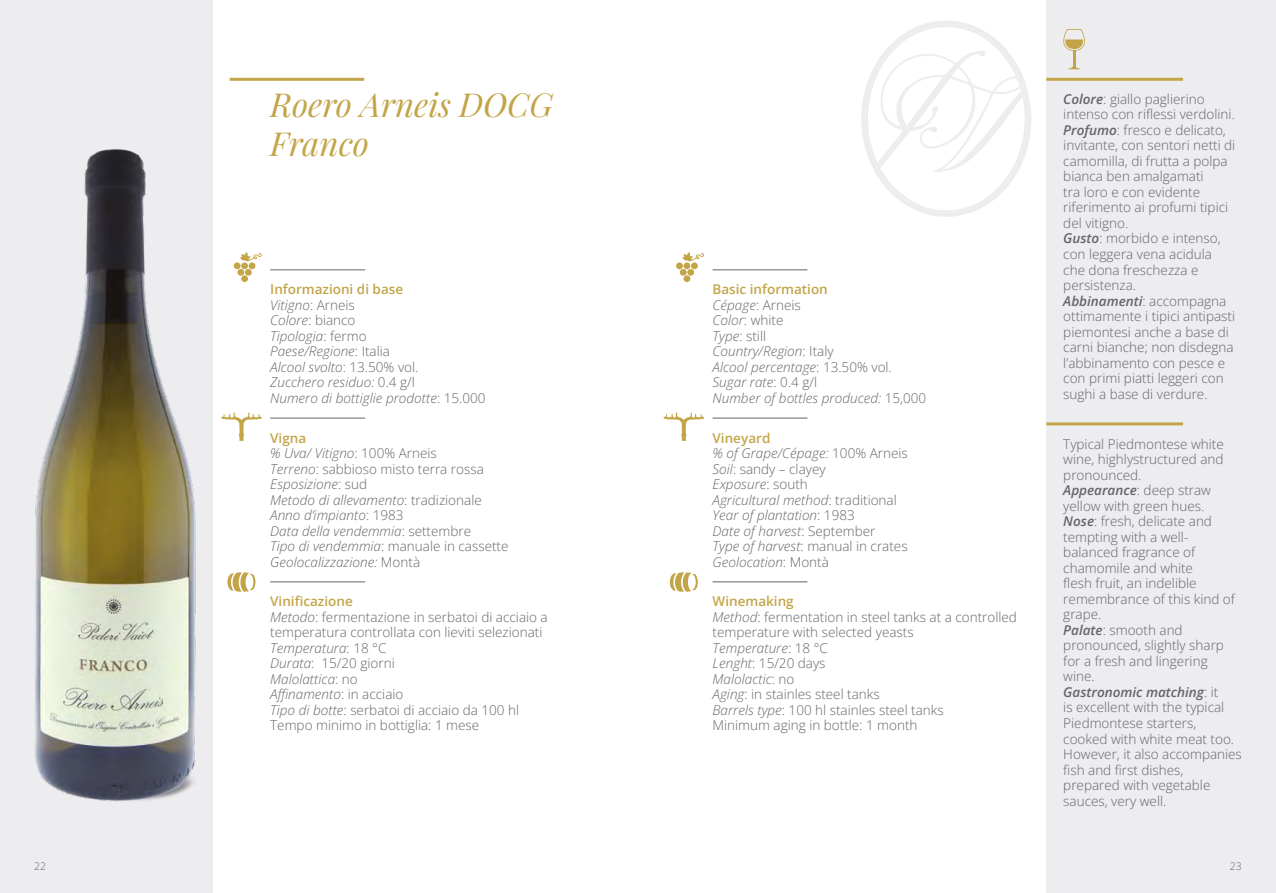
<style>
.page{position:relative;width:1276px;height:893px;background:#fff}
.page>*{position:absolute;margin:0;border:0;box-sizing:border-box;transform-origin:0 0}
.t1{font:italic 33px/39px "Playfair Display";color:#c3a548}
.t2{font:300 13.5px/15.5px "Open Sans";color:#63656a}
.t3{font:italic 300 13.5px/15.5px "Open Sans";color:#63656a}
.t4{font:300 10.5px "Open Sans";color:#63656a}
.s1{font-weight:600;font-style:normal;color:#c3a548}
.s2{font-style:normal}
.s3{font-weight:600;color:#c3a548}
.s4{font-style:italic}
.s5{font-weight:600;font-style:italic}
</style>
<div class="page">
<div style="left:1046px;top:0;width:230px;height:893px;background:#edecee"></div>
<hr style="left:712px;top:269px;width:95px;height:1px;background:#63656a">
<hr style="left:712px;top:418px;width:95px;height:1px;background:#63656a">
<hr style="left:712px;top:581px;width:95px;height:1px;background:#63656a">
<svg style="left:676px;top:252px;width:28px;height:30px"></svg>
<svg style="left:663px;top:412px;width:41px;height:29px"></svg>
<svg style="left:670px;top:572px;width:28px;height:20px"></svg>
<hr style="left:1046px;top:78px;width:137px;height:3px;background:#c3a548">
<hr style="left:1046px;top:422px;width:137px;height:3px;background:#c3a548">
<svg style="left:1063px;top:29px;width:22px;height:40px"></svg>
<div style="left:0;top:0;width:213px;height:893px;background:#edecee"></div>
<img style="left:34px;top:149px;width:162px;height:653px">
<hr style="left:270px;top:269px;width:95px;height:1px;background:#63656a">
<hr style="left:270px;top:418px;width:95px;height:1px;background:#63656a">
<hr style="left:270px;top:581px;width:95px;height:1px;background:#63656a">
<hr style="left:230px;top:78px;width:134px;height:3px;background:#c3a548">
<svg style="left:234px;top:252px;width:28px;height:30px"></svg>
<svg style="left:221px;top:412px;width:41px;height:29px"></svg>
<svg style="left:227px;top:572px;width:28px;height:20px"></svg>
<svg style="left:861px;top:21px;width:170px;height:196px"></svg>
<h1 class="t1" style="left:270px;top:82px;width:284px">Roero Arneis DOCG<br>Franco</h1>
<p class="t3" style="left:270px;top:281px;width:217px"><span class="s1">Informazioni di base<br></span>Vitigno<span class="s2">: Arneis<br></span>Colore<span class="s2">: bianco<br></span>Tipologia<span class="s2">: fermo<br></span>Paese/Regione<span class="s2">: Italia<br></span>Alcool svolto<span class="s2">: 13.50% vol.<br></span>Zucchero residuo: <span class="s2">0.4 g/l<br></span>Numero di bottiglie prodotte<span class="s2">: 15.000</span></p>
<p class="t3" style="left:270px;top:429px;width:240px"><span class="s1">Vigna<br></span>% Uva/ Vitigno<span class="s2">: 100% Arneis<br></span>Terreno<span class="s2">: sabbioso misto terra rossa<br></span>Esposizione<span class="s2">: sud<br></span>Metodo di allevamento<span class="s2">: tradizionale<br></span>Anno d’impianto<span class="s2">: 1983<br></span>Data della vendemmia<span class="s2">: settembre<br></span>Tipo di vendemmia<span class="s2">: manuale in cassette<br></span>Geolocalizzazione: <span class="s2">Montà</span></p>
<p class="t2" style="left:270px;top:593px;width:279px"><span class="s3">Vinificazione<br></span><span class="s4">Metodo</span>: fermentazione in serbatoi di acciaio a temperatura controllata con lieviti selezionati<br><span class="s4">Temperatura</span>: 18 °C<br><span class="s4">Durata</span>: 15/20 giorni<br><span class="s4">Malolattica</span>: no<br><span class="s4">Affinamento</span>: in acciaio<br><span class="s4">Tipo di botte</span>: serbatoi di acciaio da 100 hl<br>Tempo minimo in bottiglia: 1 mese</p>
<p class="t3" style="left:712px;top:281px;width:215px"><span class="s1">Basic information<br></span>Cépage<span class="s2">: Arneis<br></span>Color<span class="s2">: white<br></span>Type<span class="s2">: still<br></span>Country/Region<span class="s2">: Italy<br></span>Alcool percentage<span class="s2">: 13.50% vol.<br></span>Sugar rate<span class="s2">: 0.4 g/l<br></span>Number of bottles produced: <span class="s2">15,000</span></p>
<p class="t3" style="left:712px;top:429px;width:197px"><span class="s1">Vineyard<br></span>% of Grape/Cépage: <span class="s2">100% Arneis<br></span>Soil<span class="s2">: sandy – clayey<br></span>Exposure<span class="s2">: south<br></span>Agricultural method<span class="s2">: traditional<br></span>Year of plantation<span class="s2">: 1983<br></span>Date of harvest<span class="s2">: September<br></span>Type of harvest<span class="s2">: manual in crates<br></span>Geolocation<span class="s2">: Montà</span></p>
<p class="t2" style="left:712px;top:593px;width:306px"><span class="s3">Winemaking<br></span><span class="s4">Method</span>: fermentation in steel tanks at a controlled temperature with selected yeasts<br><span class="s4">Temperature</span>: 18 °C<br><span class="s4">Lenght</span>: 15/20 days<br><span class="s4">Malolactic</span>: no<br><span class="s4">Aging</span>: in stainles steel tanks<br><span class="s4">Barrels type</span>: 100 hl stainles steel tanks<br>Minimum aging in bottle: 1 month</p>
<p class="t2" style="left:1063px;top:91px;width:173px"><span class="s5">Colore</span>: giallo paglierino intenso con riflessi verdolini.<br><span class="s5">Profumo</span>: fresco e delicato, invitante, con sentori netti di camomilla, di frutta a polpa bianca ben amalgamati<br>tra loro e con evidente riferimento ai profumi tipici del vitigno.<br><span class="s5">Gusto</span>: morbido e intenso, con leggera vena acidula che dona freschezza e persistenza.<br><span class="s5">Abbinamenti</span>: accompagna ottimamente i tipici antipasti piemontesi anche a base di carni bianche; non disdegna l’abbinamento con pesce e con primi piatti leggeri con sughi a base di verdure.</p>
<p class="t2" style="left:1063px;top:435px;width:180px">Typical Piedmontese white wine, highlystructured and pronounced.<br><span class="s5">Appearance</span>: deep straw yellow with green hues.<br><span class="s5">Nose</span>: fresh, delicate and tempting with a well&shy;balanced fragrance of chamomile and white<br>flesh fruit, an indelible remembrance of this kind of grape.<br><span class="s5">Palate</span>: smooth and pronounced, slightly sharp for a fresh and lingering wine.<br><span class="s5">Gastronomic matching</span>: it<br>is excellent with the typical<br>Piedmontese starters, cooked with white meat too.<br>However, it also accompanies fish and first dishes, prepared with vegetable sauces, very well.</p>
<p class="t4" style="left:34px;top:859px;width:13px">22</p>
<p class="t4" style="left:1230px;top:859px;width:13px">23</p>
</div>
